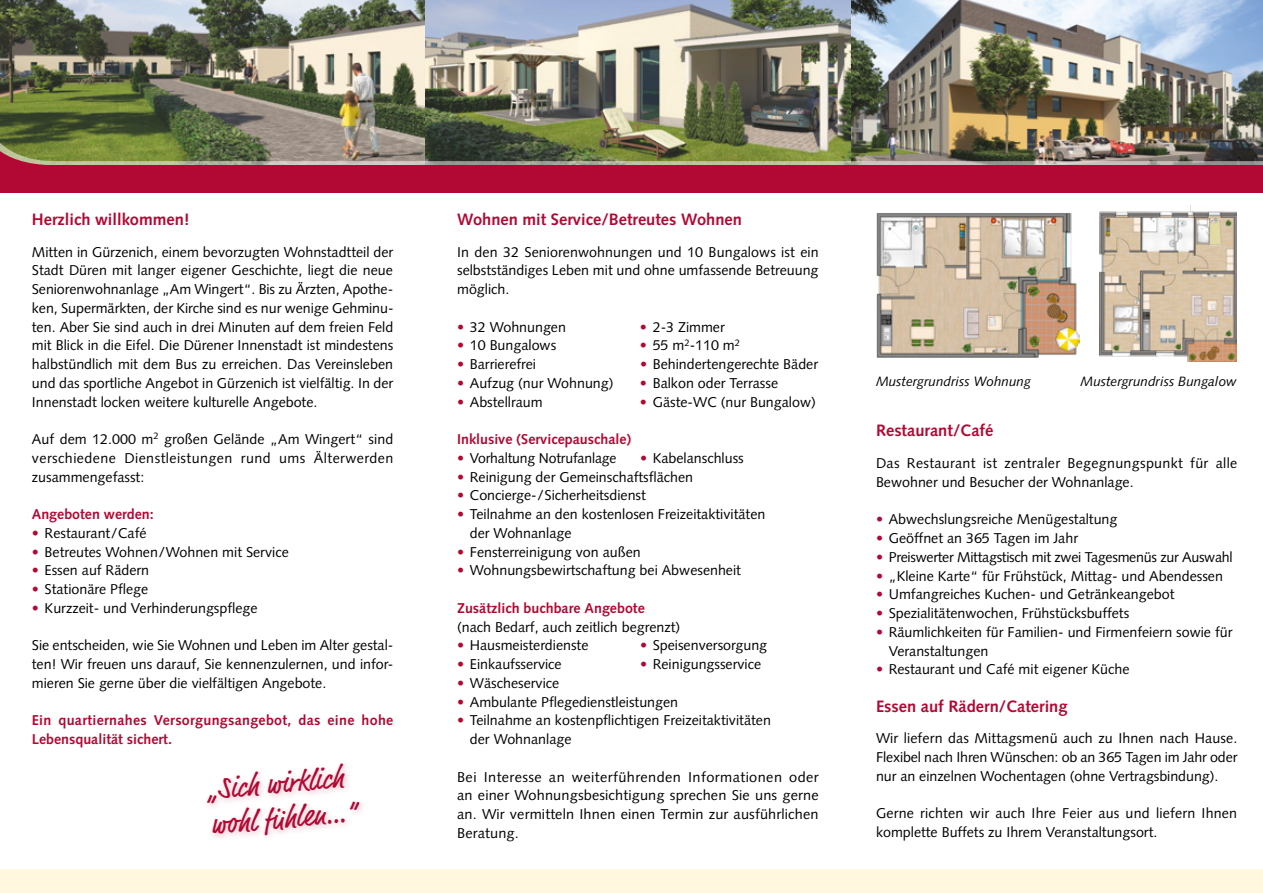
<style>
.page{position:relative;width:1263px;height:893px;background:#fff}
.page>*{position:absolute;margin:0;border:0;box-sizing:border-box;transform-origin:0 0}
.t1{font:29.4px/35.4px "Market";color:#b10933}
.t2{font:700 16.5px "Syntax";color:#b10933}
.t3{font:14.25px/18.8px "Syntax";color:#000;text-align:justify}
.t4{font:14.25px/18.8px "Syntax";letter-spacing:.025em;color:#000}
.t5{font:700 14.25px "Syntax";color:#b10933}
.t6{font:700 14.25px/18.8px "Syntax";letter-spacing:.02em;color:#b10933}
.t7{font:14.25px "Syntax";letter-spacing:-.02em;color:#000}
.t8{font:italic 13.5px "Syntax";color:#000}
.s1{color:#b10933}
</style>
<div class="page">
<img style="left:0;top:0;width:425px;height:112px">
<img style="left:850px;top:0;width:413px;height:112px">
<img style="left:425px;top:0;width:425px;height:112px">
<img style="left:0;top:112px;width:1263px;height:54px">
<div style="left:0;top:166px;width:1263px;height:27px;background:#b10933"></div>
<svg style="left:0;top:134px;width:115px;height:32px;background:#818144"></svg>
<div style="left:203px;top:759px;width:165px;height:84px;background:#b10933;opacity:.25"></div>
<div style="left:0;top:870px;width:1263px;height:23px;background:#fff8de"></div>
<img style="left:876px;top:213px;width:203px;height:144px">
<img style="left:1099px;top:205px;width:138px;height:157px">
<p class="t2" style="left:32px;top:210px;width:159px">Herzlich willkommen!</p>
<p class="t3" style="left:32px;top:242px;width:363px">Mitten in Gürzenich, einem bevorzugten Wohnstadtteil der Stadt Düren mit langer eigener Geschichte, liegt die neue Seniorenwohnanlage „Am Wingert“. Bis zu Ärzten, Apothe&shy;ken, Supermärkten, der Kirche sind es nur wenige Gehminu&shy;ten. Aber Sie sind auch in drei Minuten auf dem freien Feld mit Blick in die Eifel. Die Dürener Innenstadt ist mindestens halbstündlich mit dem Bus zu erreichen. Das Vereinsleben und das sportliche Angebot in Gürzenich ist vielfältig. In der Innenstadt locken weitere kulturelle Angebote.</p>
<p class="t3" style="left:32px;top:430px;width:363px">Auf dem 12.000 m<sup>2</sup> großen Gelände „Am Wingert“ sind verschiedene Dienstleistungen rund ums Älterwerden zusammengefasst:</p>
<p class="t5" style="left:32px;top:506px;width:123px">Angeboten werden:</p>
<p class="t3" style="left:32px;top:524px;width:116px"><span class="s1">•</span> Restaurant/Café</p>
<p class="t3" style="left:32px;top:542px;width:258px"><span class="s1">•</span> Betreutes Wohnen/Wohnen mit Service</p>
<p class="t3" style="left:32px;top:561px;width:119px"><span class="s1">•</span> Essen auf Rädern</p>
<p class="t3" style="left:32px;top:580px;width:118px"><span class="s1">•</span> Stationäre Pflege</p>
<p class="t3" style="left:32px;top:599px;width:227px"><span class="s1">•</span> Kurzzeit- und Verhinderungspflege</p>
<p class="t3" style="left:32px;top:636px;width:363px">Sie entscheiden, wie Sie Wohnen und Leben im Alter gestal&shy;ten! Wir freuen uns darauf, Sie kennenzulernen, und infor&shy;mieren Sie gerne über die vielfältigen Angebote.</p>
<p class="t6" style="left:32px;top:711px;width:363px">Ein quartiernahes Versorgungsangebot, das eine hohe<br>Lebensqualität sichert.</p>
<h1 class="t1" style="left:206px;top:774px;width:148px;rotate:-5deg">„Sich wirklich wohl fühlen…“</h1>
<p class="t2" style="left:457px;top:210px;width:286px">Wohnen mit Service/Betreutes Wohnen</p>
<p class="t3" style="left:457px;top:242px;width:363px">In den 32 Seniorenwohnungen und 10 Bungalows ist ein selbstständiges Leben mit und ohne umfassende Betreuung möglich.</p>
<p class="t3" style="left:457px;top:317px;width:110px"><span class="s1">•</span> 32 Wohnungen</p>
<p class="t3" style="left:640px;top:317px;width:86px"><span class="s1">•</span> 2-3 Zimmer</p>
<p class="t3" style="left:457px;top:336px;width:101px"><span class="s1">•</span> 10 Bungalows</p>
<p class="t3" style="left:640px;top:336px;width:102px"><span class="s1">•</span> 55 m<sup>2</sup>-110 m<sup>2</sup></p>
<p class="t3" style="left:457px;top:355px;width:80px"><span class="s1">•</span> Barrierefrei</p>
<p class="t3" style="left:640px;top:355px;width:180px"><span class="s1">•</span> Behindertengerechte Bäder</p>
<p class="t3" style="left:457px;top:374px;width:158px"><span class="s1">•</span> Aufzug (nur Wohnung)</p>
<p class="t3" style="left:640px;top:374px;width:140px"><span class="s1">•</span> Balkon oder Terrasse</p>
<p class="t3" style="left:457px;top:392px;width:87px"><span class="s1">•</span> Abstellraum</p>
<p class="t3" style="left:640px;top:392px;width:177px"><span class="s1">•</span> Gäste-WC (nur Bungalow)</p>
<p class="t5" style="left:457px;top:431px;width:176px">Inklusive (Servicepauschale)</p>
<p class="t3" style="left:457px;top:449px;width:161px"><span class="s1">•</span> Vorhaltung Notrufanlage</p>
<p class="t3" style="left:640px;top:449px;width:105px"><span class="s1">•</span> Kabelanschluss</p>
<p class="t3" style="left:457px;top:467px;width:238px"><span class="s1">•</span> Reinigung der Gemeinschaftsflächen</p>
<p class="t3" style="left:457px;top:486px;width:190px"><span class="s1">•</span> Concierge-/Sicherheitsdienst</p>
<p class="t3" style="left:470px;top:505px;width:297px;text-indent:-13px"><span class="s1">•</span> Teilnahme an den kostenlosen Freizeitaktivitäten der Wohnanlage</p>
<p class="t3" style="left:457px;top:542px;width:185px"><span class="s1">•</span> Fensterreinigung von außen</p>
<p class="t3" style="left:457px;top:561px;width:285px"><span class="s1">•</span> Wohnungsbewirtschaftung bei Abwesenheit</p>
<p class="t5" style="left:457px;top:600px;width:189px">Zusätzlich buchbare Angebote</p>
<p class="t3" style="left:457px;top:617px;width:225px">(nach Bedarf, auch zeitlich begrenzt)</p>
<p class="t3" style="left:457px;top:636px;width:133px"><span class="s1">•</span> Hausmeisterdienste</p>
<p class="t3" style="left:640px;top:636px;width:129px"><span class="s1">•</span> Speisenversorgung</p>
<p class="t3" style="left:457px;top:655px;width:106px"><span class="s1">•</span> Einkaufsservice</p>
<p class="t3" style="left:640px;top:655px;width:123px"><span class="s1">•</span> Reinigungsservice</p>
<p class="t3" style="left:457px;top:674px;width:104px"><span class="s1">•</span> Wäscheservice</p>
<p class="t3" style="left:457px;top:692px;width:223px"><span class="s1">•</span> Ambulante Pflegedienstleistungen</p>
<p class="t3" style="left:470px;top:711px;width:302px;text-indent:-13px"><span class="s1">•</span> Teilnahme an kostenpflichtigen Freizeitaktivitäten der Wohnanlage</p>
<p class="t3" style="left:457px;top:767px;width:363px">Bei Interesse an weiterführenden Informationen oder an einer Wohnungsbesichtigung sprechen Sie uns gerne an. Wir vermitteln Ihnen einen Termin zur ausführlichen Beratung.</p>
<p class="t8" style="left:876px;top:373px;width:156px">Mustergrundriss Wohnung</p>
<p class="t8" style="left:1080px;top:373px;width:158px">Mustergrundriss Bungalow</p>
<p class="t2" style="left:876px;top:421px;width:119px">Restaurant/Café</p>
<p class="t4" style="left:876px;top:454px;width:363px">Das Restaurant ist zentraler Begegnungspunkt für alle<br>Bewohner und Besucher der Wohnanlage.</p>
<p class="t3" style="left:876px;top:510px;width:243px"><span class="s1">•</span> Abwechslungsreiche Menügestaltung</p>
<p class="t3" style="left:876px;top:529px;width:204px"><span class="s1">•</span> Geöffnet an 365 Tagen im Jahr</p>
<p class="t7" style="left:876px;top:548px;width:358px"><span class="s1">•</span> Preiswerter Mittagstisch mit zwei Tagesmenüs zur Auswahl</p>
<p class="t3" style="left:876px;top:566px;width:348px"><span class="s1">•</span> „Kleine Karte“ für Frühstück, Mittag- und Abendessen</p>
<p class="t3" style="left:876px;top:585px;width:300px"><span class="s1">•</span> Umfangreiches Kuchen- und Getränkeangebot</p>
<p class="t3" style="left:876px;top:604px;width:255px"><span class="s1">•</span> Spezialitätenwochen, Frühstücksbuffets</p>
<p class="t3" style="left:889px;top:622px;width:345px;text-indent:-13px"><span class="s1">•</span> Räumlichkeiten für Familien- und Firmenfeiern sowie für<br>Veranstaltungen</p>
<p class="t3" style="left:876px;top:660px;width:255px"><span class="s1">•</span> Restaurant und Café mit eigener Küche</p>
<p class="t2" style="left:876px;top:697px;width:193px">Essen auf Rädern/Catering</p>
<p class="t3" style="left:876px;top:729px;width:363px">Wir liefern das Mittagsmenü auch zu Ihnen nach Hause.<br>Flexibel nach Ihren Wünschen: ob an 365 Tagen im Jahr oder nur an einzelnen Wochentagen (ohne Vertragsbindung).</p>
<p class="t3" style="left:876px;top:804px;width:363px">Gerne richten wir auch Ihre Feier aus und liefern Ihnen komplette Buffets zu Ihrem Veranstaltungsort.</p>
</div>
